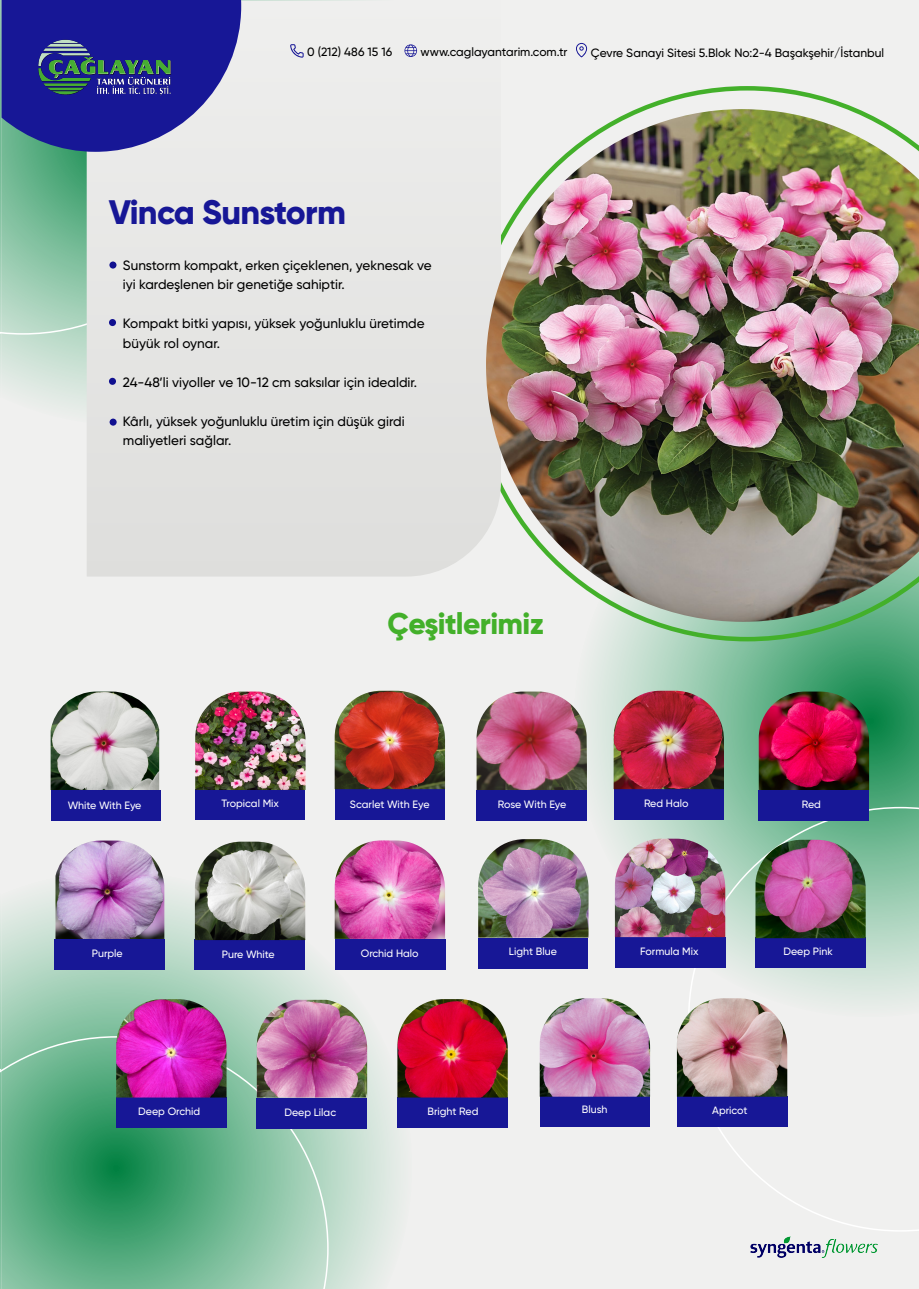
<style>
.page{position:relative;width:919px;height:1289px;background:#fff}
.page>*{position:absolute;margin:0;border:0;box-sizing:border-box;transform-origin:0 0}
.t1{font:800 33.9px "Gilroy";letter-spacing:-.02em;color:#171796}
.t2{font:800 30px "Gilroy";letter-spacing:-.02em;color:#43b02a}
.t3{font:500 13.5px/19.5px "Gilroy";color:#000}
.t4{font:500 12px "Gilroy";color:#000}
.t5{font:500 10.65px "Gilroy";color:#fff}
</style>
<div class="page">
<div style="left:1px;top:0;width:917px;height:1288px;background:#f0f0ef"></div>
<svg style="left:573px;top:641px;width:345px;height:328px"></svg>
<svg style="left:1px;top:334px;width:86px;height:78px"></svg>
<svg style="left:1px;top:883px;width:411px;height:405px"></svg>
<svg style="left:599px;top:86px;width:319px;height:555px"></svg>
<svg style="left:0;top:1036px;width:328px;height:252px;background:#65b28b"></svg>
<svg style="left:0;top:0;width:87px;height:334px;background:#83c1a0"></svg>
<svg style="left:688px;top:806px;width:230px;height:425px"></svg>
<div style="left:87px;top:0;width:399px;height:576px;background:#e5e5e4"></div>
<div style="left:51px;top:789px;width:110px;height:31px;background:#171796"></div>
<div style="left:195px;top:789px;width:110px;height:30px;background:#171796"></div>
<div style="left:335px;top:789px;width:109px;height:31px;background:#171796"></div>
<div style="left:476px;top:790px;width:110px;height:30px;background:#171796"></div>
<div style="left:335px;top:938px;width:111px;height:31px;background:#171796"></div>
<div style="left:195px;top:939px;width:110px;height:30px;background:#171796"></div>
<div style="left:55px;top:938px;width:110px;height:31px;background:#171796"></div>
<div style="left:614px;top:789px;width:110px;height:30px;background:#171796"></div>
<div style="left:615px;top:937px;width:110px;height:31px;background:#171796"></div>
<div style="left:478px;top:937px;width:110px;height:31px;background:#171796"></div>
<div style="left:397px;top:1097px;width:111px;height:31px;background:#171796"></div>
<div style="left:256px;top:1097px;width:111px;height:31px;background:#171796"></div>
<div style="left:116px;top:1097px;width:110px;height:30px;background:#171796"></div>
<div style="left:677px;top:1095px;width:110px;height:31px;background:#171796"></div>
<div style="left:540px;top:1096px;width:110px;height:31px;background:#171796"></div>
<div style="left:758px;top:789px;width:110px;height:31px;background:#171796"></div>
<div style="left:755px;top:937px;width:110px;height:31px;background:#171796"></div>
<div style="left:109px;top:261px;width:7px;height:7px;background:#101090;border-radius:50%"></div>
<div style="left:109px;top:378px;width:7px;height:7px;background:#101090;border-radius:50%"></div>
<div style="left:110px;top:418px;width:7px;height:7px;background:#101090;border-radius:50%"></div>
<svg style="left:2px;top:0;width:239px;height:152px"></svg>
<img style="left:25px;top:14px;width:162px;height:115px">
<img style="left:750px;top:1236px;width:127px;height:21px">
<svg style="left:576px;top:43px;width:11px;height:14px"></svg>
<svg style="left:404px;top:44px;width:13px;height:13px"></svg>
<svg style="left:290px;top:44px;width:13px;height:14px"></svg>
<div style="left:109px;top:319px;width:7px;height:7px;background:#101090;border-radius:50%"></div>
<img style="left:486px;top:109px;width:432px;height:513px">
<img style="left:478px;top:839px;width:110px;height:98px">
<img style="left:677px;top:998px;width:110px;height:98px">
<img style="left:539px;top:998px;width:111px;height:98px">
<img style="left:397px;top:999px;width:110px;height:98px">
<img style="left:257px;top:999px;width:110px;height:98px">
<img style="left:116px;top:999px;width:110px;height:98px">
<img style="left:755px;top:839px;width:110px;height:99px">
<img style="left:615px;top:838px;width:110px;height:99px">
<img style="left:335px;top:840px;width:110px;height:98px">
<img style="left:195px;top:841px;width:110px;height:99px">
<img style="left:55px;top:840px;width:109px;height:99px">
<img style="left:758px;top:691px;width:111px;height:99px">
<img style="left:613px;top:690px;width:111px;height:99px">
<img style="left:476px;top:691px;width:111px;height:99px">
<img style="left:334px;top:690px;width:111px;height:99px">
<img style="left:195px;top:691px;width:110px;height:99px">
<img style="left:51px;top:691px;width:108px;height:99px">
<p class="t4" style="left:307px;top:45px;width:87px">0 (212) 486 15 16</p>
<p class="t4" style="left:420px;top:45px;width:148px">www.caglayantarim.com.tr</p>
<p class="t4" style="left:591px;top:45px;width:295px">Çevre Sanayi Sitesi 5.Blok No:2-4 Başakşehir/İstanbul</p>
<h1 class="t1" style="left:109px;top:191px;width:239px">Vinca Sunstorm</h1>
<p class="t3" style="left:123px;top:255px;width:310px">Sunstorm kompakt, erken çiçeklenen, yeknesak ve iyi kardeşlenen bir genetiğe sahiptir.</p>
<p class="t3" style="left:123px;top:314px;width:303px">Kompakt bitki yapısı, yüksek yoğunluklu üretimde büyük rol oynar.</p>
<p class="t3" style="left:123px;top:372px;width:296px">24-48’li viyoller ve 10-12 cm saksılar için idealdir.</p>
<p class="t3" style="left:123px;top:411px;width:283px">Kârlı, yüksek yoğunluklu üretim için düşük girdi maliyetleri sağlar.</p>
<h2 class="t2" style="left:387px;top:604px;width:158px">Çeşitlerimiz</h2>
<p class="t5" style="left:68px;top:798px;width:75px">White With Eye</p>
<p class="t5" style="left:221px;top:797px;width:59px">Tropical Mix</p>
<p class="t5" style="left:498px;top:798px;width:70px">Rose With Eye</p>
<p class="t5" style="left:644px;top:796px;width:46px">Red Halo</p>
<p class="t5" style="left:350px;top:798px;width:81px">Scarlet With Eye</p>
<p class="t5" style="left:801px;top:797px;width:21px">Red</p>
<p class="t5" style="left:92px;top:946px;width:32px">Purple</p>
<p class="t5" style="left:222px;top:947px;width:54px">Pure White</p>
<p class="t5" style="left:361px;top:946px;width:59px">Orchid Halo</p>
<p class="t5" style="left:509px;top:944px;width:49px">Light Blue</p>
<p class="t5" style="left:640px;top:944px;width:60px">Formula Mix</p>
<p class="t5" style="left:783px;top:944px;width:51px">Deep Pink</p>
<p class="t5" style="left:138px;top:1104px;width:63px">Deep Orchid</p>
<p class="t5" style="left:284px;top:1106px;width:53px">Deep Lilac</p>
<p class="t5" style="left:427px;top:1105px;width:52px">Bright Red</p>
<p class="t5" style="left:582px;top:1102px;width:27px">Blush</p>
<p class="t5" style="left:712px;top:1103px;width:37px">Apricot</p>
</div>
